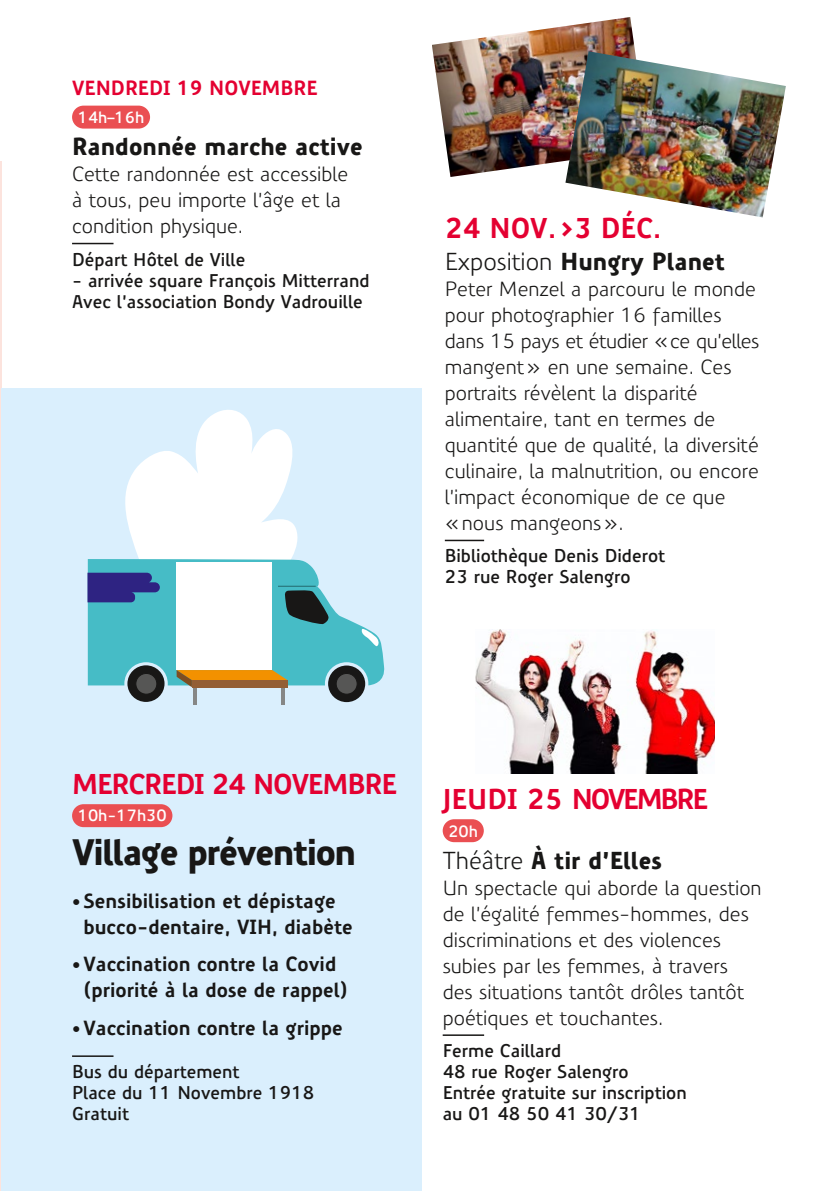
<style>
.page{position:relative;width:840px;height:1191px;background:#fff}
.page>*{position:absolute;margin:0;border:0;box-sizing:border-box;transform-origin:0 0}
.t1{font:900 36px "Precious Sans";letter-spacing:-.04em;color:#181716}
.t2{font:700 28px "Precious Sans";letter-spacing:-.04em;color:#e40031}
.t3{font:700 28px "Precious Sans";letter-spacing:-.08em;color:#e40031}
.t4{font:900 24px "Precious Sans";color:#181716}
.t5{font:20px/26px "Precious Sans";color:#181716}
.t6{font:700 20px/26px "Precious Sans";color:#181716}
.t7{font:700 20px "Precious Sans";color:#e40031}
.t8{font:600 18px/21px "Precious Sans";color:#181716}
.t9{font:600 16px "Precious Sans";color:#fff}
.s1{font-weight:400}
.s2{font-family:"The Mix C4 s"}
</style>
<div class="page">
<hr style="left:0;top:162px;width:1px;height:1029px;background:#fce3dd">
<div style="left:1px;top:388px;width:420px;height:803px;background:#daeffd"></div>
<div style="left:72px;top:106px;width:78px;height:23px;background:#ea4f52;border-radius:11px"></div>
<hr style="left:72px;top:243px;width:41px;height:1px;background:#181716">
<div style="left:72px;top:804px;width:100px;height:23px;background:#ea4f52;border-radius:11px"></div>
<hr style="left:72px;top:1055px;width:41px;height:2px;background:#181716">
<div style="left:442px;top:819px;width:41px;height:23px;background:#ea4f52;border-radius:11px"></div>
<hr style="left:442px;top:1034px;width:42px;height:2px;background:#181716">
<img style="left:432px;top:17px;width:203px;height:160px">
<img style="left:565px;top:51px;width:220px;height:166px">
<svg style="left:125px;top:410px;width:173px;height:149px;fill:#fff"></svg>
<hr style="left:193px;top:686px;width:4px;height:19px;background:#868786">
<hr style="left:281px;top:686px;width:3px;height:19px;background:#868786">
<div style="left:127px;top:665px;width:37px;height:37px;background:#181716;border-radius:50%"></div>
<div style="left:328px;top:665px;width:37px;height:37px;background:#181716;border-radius:50%"></div>
<div style="left:336px;top:673px;width:21px;height:21px;background:#565655;border-radius:50%"></div>
<div style="left:335px;top:673px;width:22px;height:21px;border:1px solid #181716;border-radius:50%"></div>
<div style="left:136px;top:673px;width:21px;height:21px;background:#565655;border-radius:50%"></div>
<div style="left:135px;top:673px;width:22px;height:21px;border:1px solid #181716;border-radius:50%"></div>
<svg style="left:87px;top:559px;width:298px;height:128px"></svg>
<img style="left:475px;top:629px;width:238px;height:144px">
<hr style="left:444px;top:540px;width:40px;height:1px;background:#181716">
<p class="t7" style="left:72px;top:75px;width:247px">VENDREDI 19 NOVEMBRE</p>
<p class="t9" style="left:78px;top:107px;width:68px">14h–16h</p>
<p class="t4" style="left:72px;top:131px;width:292px">Randonnée marche active</p>
<p class="t5" style="left:72px;top:161px;width:277px">Cette randonnée est accessible à tous, peu importe l’âge et la condition physique.</p>
<p class="t8" style="left:72px;top:249px;width:175px">Départ Hôtel de Ville</p>
<p class="t8" style="left:72px;top:270px;width:299px">- arrivée square François Mitterrand<br>Avec l’association Bondy Vadrouille</p>
<h2 class="t2" style="left:444px;top:210px;width:218px">24 NOV.&gt;3 DÉC.</h2>
<p class="t4" style="left:444px;top:246px;width:281px"><span class="s1">Exposition</span> Hungry Planet</p>
<p class="t5" style="left:444px;top:276px;width:316px">Peter Menzel a parcouru le monde pour photographier 16 familles dans 15 pays et étudier «ce qu’elles mangent» en une semaine. Ces portraits révèlent la disparité alimentaire, tant en termes de quantité que de qualité, la diversité culinaire, la malnutrition, ou encore l’impact économique de ce que «nous mangeons».</p>
<p class="t8" style="left:444px;top:546px;width:222px">Bibliothèque Denis Diderot<br>23 rue Roger Salengro</p>
<h2 class="t2" style="left:72px;top:766px;width:326px">MERCREDI 24 NOVEMBRE</h2>
<p class="t9" style="left:78px;top:805px;width:90px">10h-17h30</p>
<h1 class="t1" style="left:72px;top:829px;width:285px">Village prévention</h1>
<p class="t6" style="left:83px;top:888px;width:271px;text-indent:-11px"><span class="s2">•</span> Sensibilisation et dépistage bucco-dentaire, VIH, diabète</p>
<p class="t6" style="left:72px;top:951px;width:277px;text-align:center"><span class="s2">•</span>Vaccination contre la Covid (priorité à la dose de rappel)</p>
<p class="t6" style="left:72px;top:1014px;width:272px"><span class="s2">•</span>Vaccination contre la grippe</p>
<p class="t8" style="left:72px;top:1061px;width:244px">Bus du département<br>Place du 11 Novembre 1918<br>Gratuit</p>
<h2 class="t3" style="left:442px;top:781px;width:267px">JEUDI 25 NOVEMBRE</h2>
<p class="t9" style="left:448px;top:820px;width:31px">20h</p>
<p class="t4" style="left:442px;top:845px;width:221px"><span class="s1">Théâtre</span> À tir d’Elles</p>
<p class="t5" style="left:442px;top:874px;width:320px">Un spectacle qui aborde la question de l’égalité femmes-hommes, des discriminations et des violences subies par les femmes, à travers des situations tantôt drôles tantôt poétiques et touchantes.</p>
<p class="t8" style="left:442px;top:1040px;width:245px">Ferme Caillard<br>48 rue Roger Salengro<br>Entrée gratuite sur inscription au 01 48 50 41 30/31</p>
</div>
